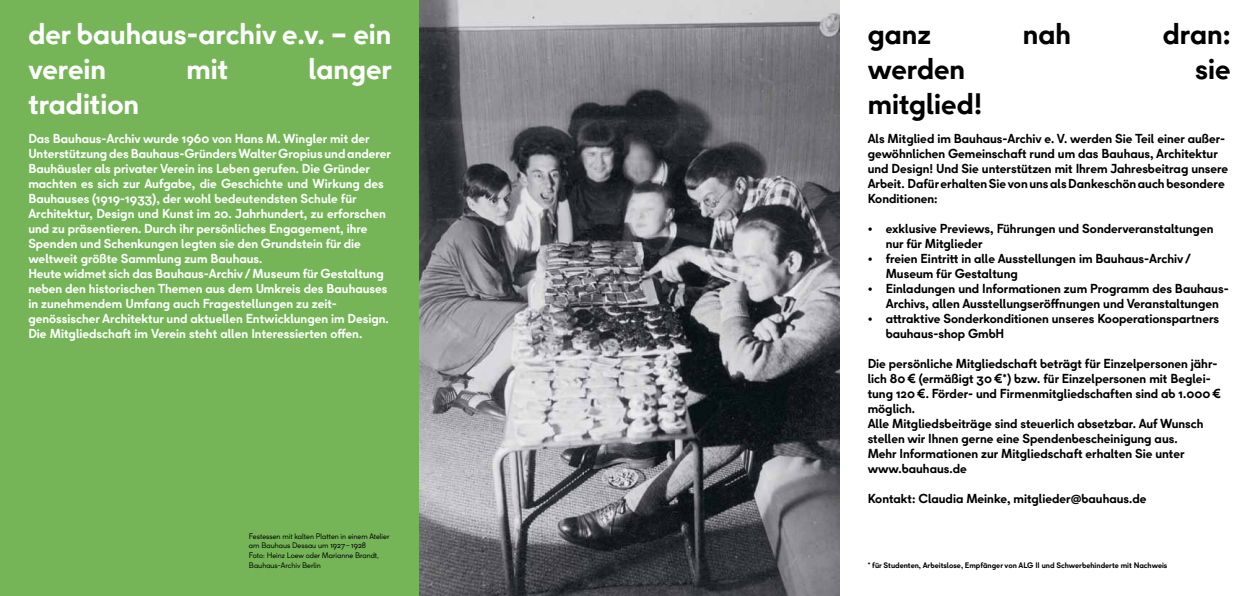
<style>
.page{position:relative;width:1259px;height:596px;background:#fff}
.page>*{position:absolute;margin:0;border:0;box-sizing:border-box;transform-origin:0 0}
.t1{font:700 30px/35px "Bayer Next";color:#fff}
.t2{font:700 30px "Bayer Next";color:#000}
.t3{font:700 13px/15px "Bayer Next";color:#000}
.t4{font:700 13px/15px "Bayer Next";color:#fff}
.t5{font:8px/9.6px "Bayer Next";color:#000}
.t6{font:700 8px "Bayer Next";color:#000}
</style>
<div class="page">
<div style="left:0;top:0;width:420px;height:595px;background:#75b558"></div>
<img style="left:420px;top:0;width:419px;height:595px">
<h1 class="t1" style="left:28px;top:17px;width:364px">der bauhaus-archiv e.v. – ein verein</h1>
<h1 class="t1" style="left:186px;top:52px;width:43px">mit</h1>
<h1 class="t1" style="left:308px;top:52px;width:85px">langer</h1>
<h1 class="t1" style="left:28px;top:87px;width:112px">tradition</h1>
<p class="t4" style="left:28px;top:131px;width:364px">Das Bauhaus-Archiv wurde 1960 von Hans M. Wingler mit der Unterstützung des Bauhaus-Gründers Walter Gropius und anderer Bauhäusler als privater Verein ins Leben gerufen. Die Gründer machten es sich zur Aufgabe, die Geschichte und Wirkung des Bauhauses (1919-1933), der wohl bedeutendsten Schule für Architektur, Design und Kunst im 20. Jahrhundert, zu erforschen und zu präsentieren. Durch ihr persönliches Engagement, ihre Spenden und Schenkungen legten sie den Grundstein für die weltweit größte Sammlung zum Bauhaus.<br>Heute widmet sich das Bauhaus-Archiv/Museum für Gestaltung neben den historischen Themen aus dem Umkreis des Bauhauses in zunehmendem Umfang auch Fragestellungen zu zeit&shy;genössischer Architektur und aktuellen Entwicklungen im Design.<br>Die Mitgliedschaft im Verein steht allen Interessierten offen.</p>
<p class="t5" style="left:249px;top:531px;width:142px">Festessen mit kalten Platten in einem Atelier am Bauhaus Dessau um 1927</p>
<p class="t5" style="left:249px;top:540px;width:131px;text-indent:97px">– 1928<br>Foto: Heinz Loew oder Marianne Brandt,<br>Bauhaus-Archiv Berlin</p>
<h1 class="t2" style="left:867px;top:15px;width:65px">ganz</h1>
<h1 class="t2" style="left:1023px;top:15px;width:50px">nah</h1>
<h1 class="t2" style="left:1162px;top:15px;width:69px">dran:</h1>
<h1 class="t2" style="left:867px;top:50px;width:99px">werden</h1>
<h1 class="t2" style="left:1195px;top:50px;width:37px">sie</h1>
<h1 class="t2" style="left:867px;top:85px;width:116px">mitglied!</h1>
<p class="t3" style="left:867px;top:131px;width:362px">Als Mitglied im Bauhaus-Archiv e. V. werden Sie Teil einer außer&shy;gewöhnlichen Gemeinschaft rund um das Bauhaus, Architektur und Design! Und Sie unterstützen mit Ihrem Jahresbeitrag unsere Arbeit. Dafür erhalten Sie von uns als Dankeschön auch besondere Konditionen:</p>
<p class="t3" style="left:885px;top:221px;width:329px;text-indent:-18px">• exklusive Previews, Führungen und Sonderveranstaltungen nur für Mitglieder</p>
<p class="t3" style="left:885px;top:251px;width:307px;text-indent:-18px">• freien Eintritt in alle Ausstellungen im Bauhaus-Archiv/<br>Museum für Gestaltung</p>
<p class="t3" style="left:885px;top:281px;width:344px;text-indent:-18px">• Einladungen und Informationen zum Programm des Bauhaus-<br>Archivs, allen Ausstellungseröffnungen und Veranstaltungen</p>
<p class="t3" style="left:885px;top:311px;width:335px;text-indent:-18px">• attraktive Sonderkonditionen unseres Kooperationspartners bauhaus-shop GmbH</p>
<p class="t3" style="left:867px;top:356px;width:355px">Die persönliche Mitgliedschaft beträgt für Einzelpersonen jähr&shy;lich 80€ (ermäßigt 30€*) bzw. für Einzelpersonen mit Beglei&shy;tung 120€. Förder- und Firmenmitgliedschaften sind ab 1.000€ möglich.<br>Alle Mitgliedsbeiträge sind steuerlich absetzbar. Auf Wunsch stellen wir Ihnen gerne eine Spendenbescheinigung aus.<br>Mehr Informationen zur Mitgliedschaft erhalten Sie unter www.bauhaus.de</p>
<p class="t3" style="left:867px;top:491px;width:280px">Kontakt: Claudia Meinke, mitglieder@bauhaus.de</p>
<p class="t6" style="left:867px;top:559px;width:301px">* für Studenten, Arbeitslose, Empfänger von ALG II und Schwerbehinderte mit Nachweis</p>
</div>
